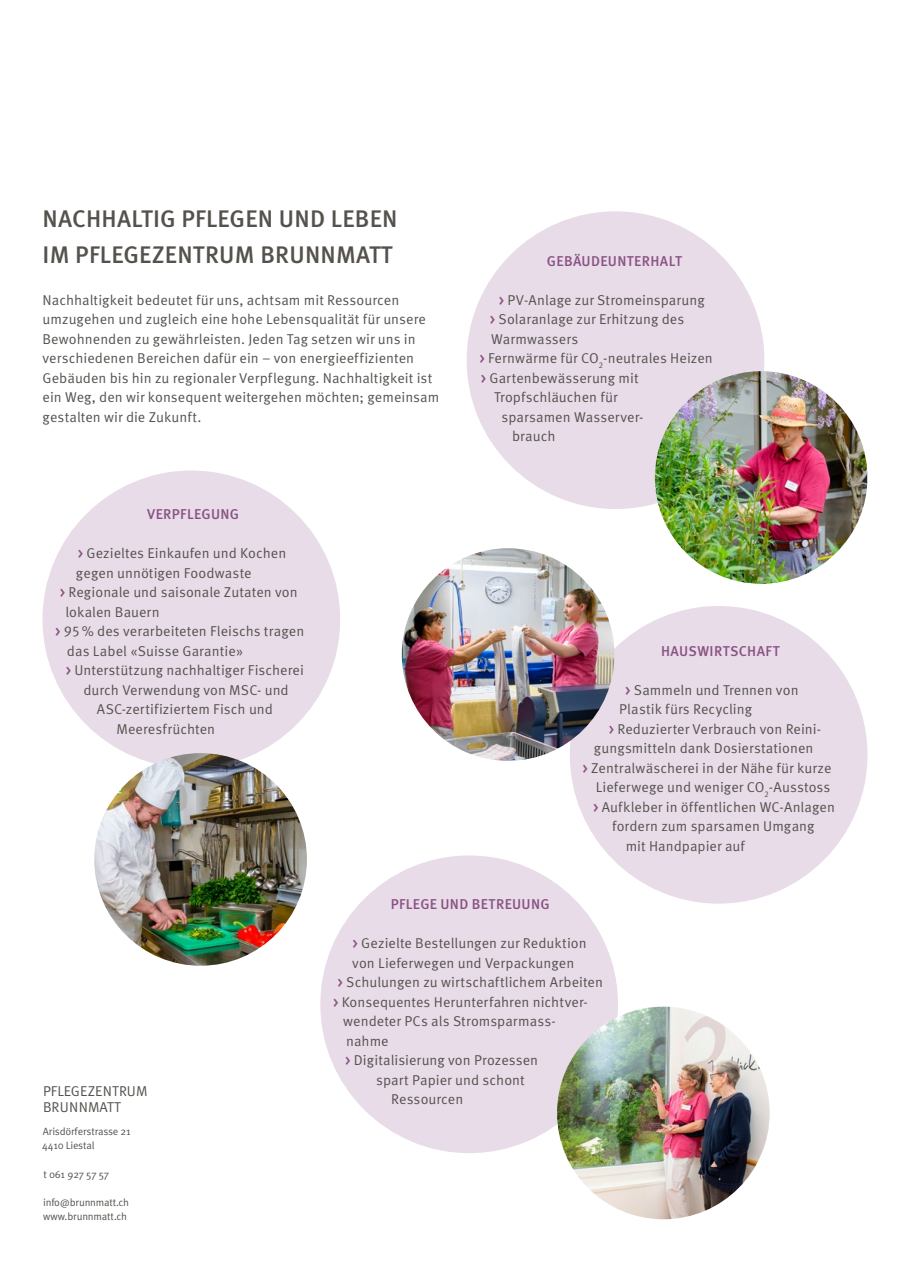
<style>
.page{position:relative;width:910px;height:1263px;background:#fff}
.page>*{position:absolute;margin:0;border:0;box-sizing:border-box;transform-origin:0 0}
.t1{font:500 24px/36px "Meta OT";letter-spacing:.01em;color:#55524e}
.t2{font:14.25px/19.5px "Meta OT";letter-spacing:.005em;color:#55524e}
.t3{font:500 14.25px "Meta OT";letter-spacing:.02em;color:#8a5283}
.t4{font:10.5px/14.2px "Meta OT";letter-spacing:-.02em;color:#55524e}
.s1{font-weight:500;color:#8a5283}
</style>
<div class="page">
<div style="left:570px;top:606px;width:297px;height:298px;background:#e8dce9;border-radius:50%"></div>
<div style="left:320px;top:855px;width:298px;height:298px;background:#e8dce9;border-radius:50%"></div>
<div style="left:467px;top:211px;width:297px;height:298px;background:#e8dce9;border-radius:50%"></div>
<img style="left:655px;top:371px;width:212px;height:213px;border-radius:106px">
<img style="left:402px;top:548px;width:212px;height:213px;border-radius:106px">
<img style="left:557px;top:1007px;width:213px;height:212px;border-radius:106px">
<div style="left:43px;top:470px;width:297px;height:298px;background:#e8dce9;border-radius:50%"></div>
<img style="left:94px;top:753px;width:213px;height:213px;border-radius:106px">
<h1 class="t1" style="left:43px;top:202px;width:356px">NACHHALTIG PFLEGEN UND LEBEN<br>IM PFLEGEZENTRUM BRUNNMATT</h1>
<p class="t2" style="left:43px;top:290px;width:398px">Nachhaltigkeit bedeutet für uns, achtsam mit Ressourcen umzugehen und zugleich eine hohe Lebensqualität für unsere Bewohnenden zu gewährleisten. Jeden Tag setzen wir uns in verschiedenen Bereichen dafür ein – von energieeffizienten Gebäuden bis hin zu regionaler Verpflegung. Nachhaltigkeit ist ein Weg, den wir konsequent weitergehen möchten; gemeinsam gestalten wir die Zukunft.</p>
<p class="t3" style="left:147px;top:506px;width:94px">VERPFLEGUNG</p>
<p class="t2" style="left:78px;top:544px;width:210px"><span class="s1">&gt;</span> Gezieltes Einkaufen und Kochen</p>
<p class="t2" style="left:76px;top:563px;width:177px">gegen unnötigen Foodwaste</p>
<p class="t2" style="left:60px;top:583px;width:239px"><span class="s1">&gt;</span> Regionale und saisonale Zutaten von</p>
<p class="t2" style="left:65px;top:602px;width:96px">lokalen Bauern</p>
<p class="t2" style="left:55px;top:622px;width:251px"><span class="s1">&gt;</span> 95% des verarbeiteten Fleischs tragen</p>
<p class="t2" style="left:67px;top:641px;width:178px">das Label «Suisse Garantie»</p>
<p class="t2" style="left:66px;top:661px;width:240px"><span class="s1">&gt;</span> Unterstützung nachhaltiger Fischerei</p>
<p class="t2" style="left:83px;top:680px;width:207px">durch Verwendung von MSC- und</p>
<p class="t2" style="left:97px;top:700px;width:178px">ASC-zertifiziertem Fisch und</p>
<p class="t2" style="left:116px;top:719px;width:100px">Meeresfrüchten</p>
<p class="t3" style="left:547px;top:252px;width:137px">GEBÄUDEUNTERHALT</p>
<p class="t2" style="left:499px;top:290px;width:207px"><span class="s1">&gt;</span> PV-Anlage zur Stromeinsparung</p>
<p class="t2" style="left:490px;top:310px;width:196px"><span class="s1">&gt;</span> Solaranlage zur Erhitzung des</p>
<p class="t2" style="left:491px;top:329px;width:89px">Warmwassers</p>
<p class="t2" style="left:479px;top:349px;width:235px"><span class="s1">&gt;</span> Fernwärme für CO<sub>2</sub>-neutrales Heizen</p>
<p class="t2" style="left:481px;top:368px;width:159px"><span class="s1">&gt;</span> Gartenbewässerung mit</p>
<p class="t2" style="left:494px;top:388px;width:125px">Tropfschläuchen für</p>
<p class="t2" style="left:502px;top:407px;width:143px">sparsamen Wasserver-</p>
<p class="t2" style="left:512px;top:427px;width:45px">brauch</p>
<p class="t3" style="left:661px;top:642px;width:120px">HAUSWIRTSCHAFT</p>
<p class="t2" style="left:625px;top:680px;width:175px"><span class="s1">&gt;</span> Sammeln und Trennen von</p>
<p class="t2" style="left:619px;top:700px;width:134px">Plastik fürs Recycling</p>
<p class="t2" style="left:609px;top:719px;width:214px"><span class="s1">&gt;</span> Reduzierter Verbrauch von Reini-</p>
<p class="t2" style="left:594px;top:739px;width:221px">gungsmitteln dank Dosierstationen</p>
<p class="t2" style="left:583px;top:758px;width:250px"><span class="s1">&gt;</span> Zentralwäscherei in der Nähe für kurze</p>
<p class="t2" style="left:596px;top:778px;width:236px">Lieferwege und weniger CO<sub>2</sub>-Ausstoss</p>
<p class="t2" style="left:593px;top:797px;width:243px"><span class="s1">&gt;</span> Aufkleber in öffentlichen WC-Anlagen</p>
<p class="t2" style="left:612px;top:817px;width:204px">fordern zum sparsamen Umgang</p>
<p class="t2" style="left:626px;top:836px;width:121px">mit Handpapier auf</p>
<p class="t2" style="left:43px;top:1083px;width:106px;line-height:16.5px">PFLEGEZENTRUM<br>BRUNNMATT</p>
<p class="t4" style="left:42px;top:1124px;width:90px">Arisdörferstrasse 21<br>4410 Liestal</p>
<p class="t4" style="left:43px;top:1167px;width:67px">t 061 927 57 57</p>
<p class="t4" style="left:43px;top:1196px;width:87px">info@brunnmatt.ch www.brunnmatt.ch</p>
<p class="t3" style="left:391px;top:896px;width:161px">PFLEGE UND BETREUUNG</p>
<p class="t2" style="left:353px;top:934px;width:236px"><span class="s1">&gt;</span> Gezielte Bestellungen zur Reduktion</p>
<p class="t2" style="left:352px;top:953px;width:224px">von Lieferwegen und Verpackungen</p>
<p class="t2" style="left:338px;top:973px;width:267px"><span class="s1">&gt;</span> Schulungen zu wirtschaftlichem Arbeiten</p>
<p class="t2" style="left:333px;top:992px;width:256px"><span class="s1">&gt;</span> Konsequentes Herunterfahren nichtver-</p>
<p class="t2" style="left:343px;top:1012px;width:214px">wendeter PCs als Stromsparmass-</p>
<p class="t2" style="left:346px;top:1031px;width:44px">nahme</p>
<p class="t2" style="left:345px;top:1051px;width:195px"><span class="s1">&gt;</span> Digitalisierung von Prozessen</p>
<p class="t2" style="left:376px;top:1070px;width:150px">spart Papier und schont</p>
<p class="t2" style="left:391px;top:1090px;width:74px">Ressourcen</p>
</div>
